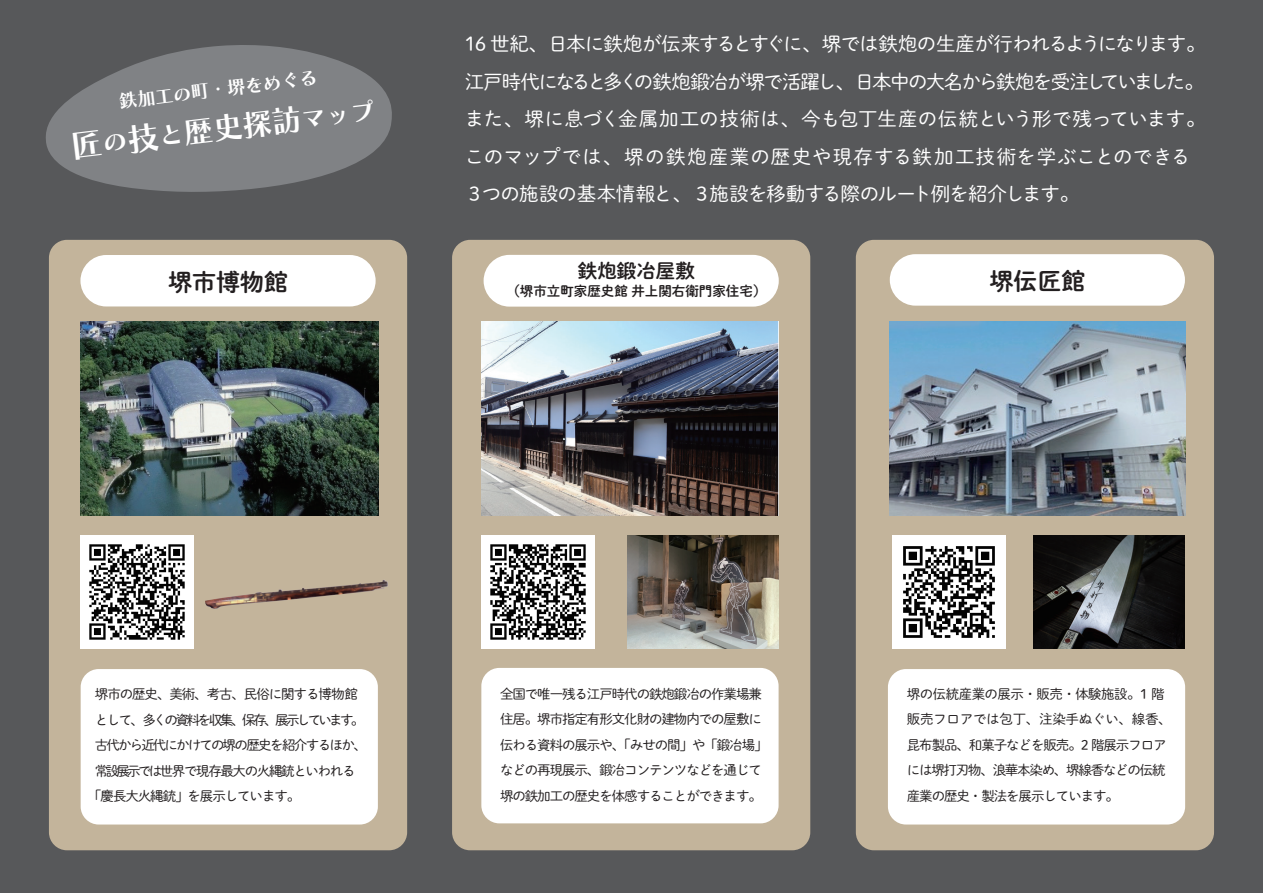
<style>
.page{position:relative;width:1263px;height:893px;background:#57585a}
.page>*{position:absolute;margin:0;border:0;box-sizing:border-box;transform-origin:0 0}
.t1{font:24.75px "Chiaro Std B";color:#fff}
.t2{font:24px "DNP Shuei M Go Std B";color:#231f20}
.t3{font:19.5px/37.5px "DNP Shuei M Go Std L";letter-spacing:-.04em;color:#fff}
.t4{font:19.5px "DNP Shuei M Go Std B";color:#231f20}
.t5{font:18.45px "Chiaro Std B";color:#fff}
.t6{font:13.5px/25.5px "DNP Shuei M Go Std L";letter-spacing:-.08em;color:#231f20}
.t7{font:13.5px "DNP Shuei M Go Std L";letter-spacing:-.18em;color:#231f20}
.t8{font:13.5px "DNP Shuei M Go Std L";letter-spacing:-.14em;color:#231f20}
.t9{font:13.5px "DNP Shuei M Go Std L";letter-spacing:-.1em;color:#231f20}
.t10{font:13.5px "DNP Shuei M Go Std B";color:#231f20}
.s1{font-size:31.95px}
.s2{font-size:29.7px}
</style>
<div class="page">
<div style="left:856px;top:240px;width:358px;height:610px;background:#c3b49b;border-radius:18px"></div>
<img style="left:892px;top:535px;width:114px;height:114px">
<div style="left:890px;top:254px;width:295px;height:52px;background:#fff;border-radius:26px"></div>
<img style="left:890px;top:321px;width:295px;height:195px">
<div style="left:888px;top:669px;width:297px;height:155px;background:#fff;border-radius:18px"></div>
<img style="left:1033px;top:535px;width:152px;height:114px">
<div style="left:452px;top:240px;width:358px;height:610px;background:#c3b49b;border-radius:18px"></div>
<div style="left:484px;top:255px;width:295px;height:52px;background:#fff;border-radius:26px"></div>
<img style="left:481px;top:321px;width:298px;height:195px">
<img style="left:481px;top:535px;width:114px;height:114px">
<img style="left:627px;top:535px;width:152px;height:114px">
<div style="left:481px;top:668px;width:297px;height:155px;background:#fff;border-radius:18px"></div>
<div style="left:49px;top:240px;width:358px;height:610px;background:#c3b49b;border-radius:18px"></div>
<div style="left:80px;top:255px;width:296px;height:51px;background:#fff;border-radius:26px"></div>
<img style="left:80px;top:321px;width:298px;height:195px">
<img style="left:80px;top:535px;width:114px;height:114px">
<img style="left:205px;top:580px;width:183px;height:29px">
<div style="left:81px;top:669px;width:297px;height:155px;background:#fff;border-radius:18px"></div>
<svg style="left:46px;top:45px;width:346px;height:147px;fill:#808285"></svg>
<h3 class="t5" style="left:118px;top:90px;width:202px;rotate:-7deg">鉄加工の町・堺をめぐる</h3>
<h1 class="t1" style="left:69px;top:132px;width:308px;rotate:-7deg"><span class="s1">匠</span>の<span class="s1">技</span>と<span class="s2">歴史探訪</span>マップ</h1>
<h2 class="t2" style="left:168px;top:264px;width:121px">堺市博物館</h2>
<h3 class="t3" style="left:465px;top:25px;width:742px">16 世紀、日本に鉄炮が伝来するとすぐに、堺では鉄炮の生産が行われるようになります。江戸時代になると多くの鉄炮鍛冶が堺で活躍し、日本中の大名から鉄炮を受注していました。また、堺に息づく金属加工の技術は、今も包丁生産の伝統という形で残っています。このマップでは、堺の鉄炮産業の歴史や現存する鉄加工技術を学ぶことのできる３つの施設の基本情報と、３施設を移動する際のルート例を紹介します。</h3>
<h3 class="t4" style="left:578px;top:256px;width:118px">鉄炮鍛冶屋敷</h3>
<p class="t10" style="left:506px;top:281px;width:262px">（堺市立町家歴史館 井上関右衛門家住宅）</p>
<h2 class="t2" style="left:989px;top:263px;width:97px">堺伝匠館</h2>
<p class="t6" style="left:95px;top:681px;width:264px">堺市の歴史、美術、考古、民俗に関する博物館</p>
<p class="t7" style="left:95px;top:710px;width:271px">として、多くの資料を収集、保存、展示しています。</p>
<p class="t8" style="left:95px;top:735px;width:273px">古代から近代にかけての堺の歴史を紹介するほか、</p>
<p class="t9" style="left:95px;top:761px;width:262px">常設展示では世界で現存最大の火縄銃といわれる</p>
<p class="t6" style="left:88px;top:783px;width:214px">「慶長大火縄銃」を展示しています。</p>
<p class="t6" style="left:500px;top:680px;width:269px">全国で唯一残る江戸時代の鉄炮鍛冶の作業場兼住居。堺市指定有形文化財の建物内での屋敷に伝わる資料の展示や、「みせの間」や「鍛冶場」などの再現展示、鍛冶コンテンツなどを通じて堺の鉄加工の歴史を体感することができます。</p>
<p class="t6" style="left:907px;top:680px;width:266px">堺の伝統産業の展示・販売・体験施設。1 階販売フロアでは包丁、注染手ぬぐい、線香、昆布製品、和菓子などを販売。2 階展示フロアには堺打刃物、浪華本染め、堺線香などの伝統産業の歴史・製法を展示しています。</p>
</div>
